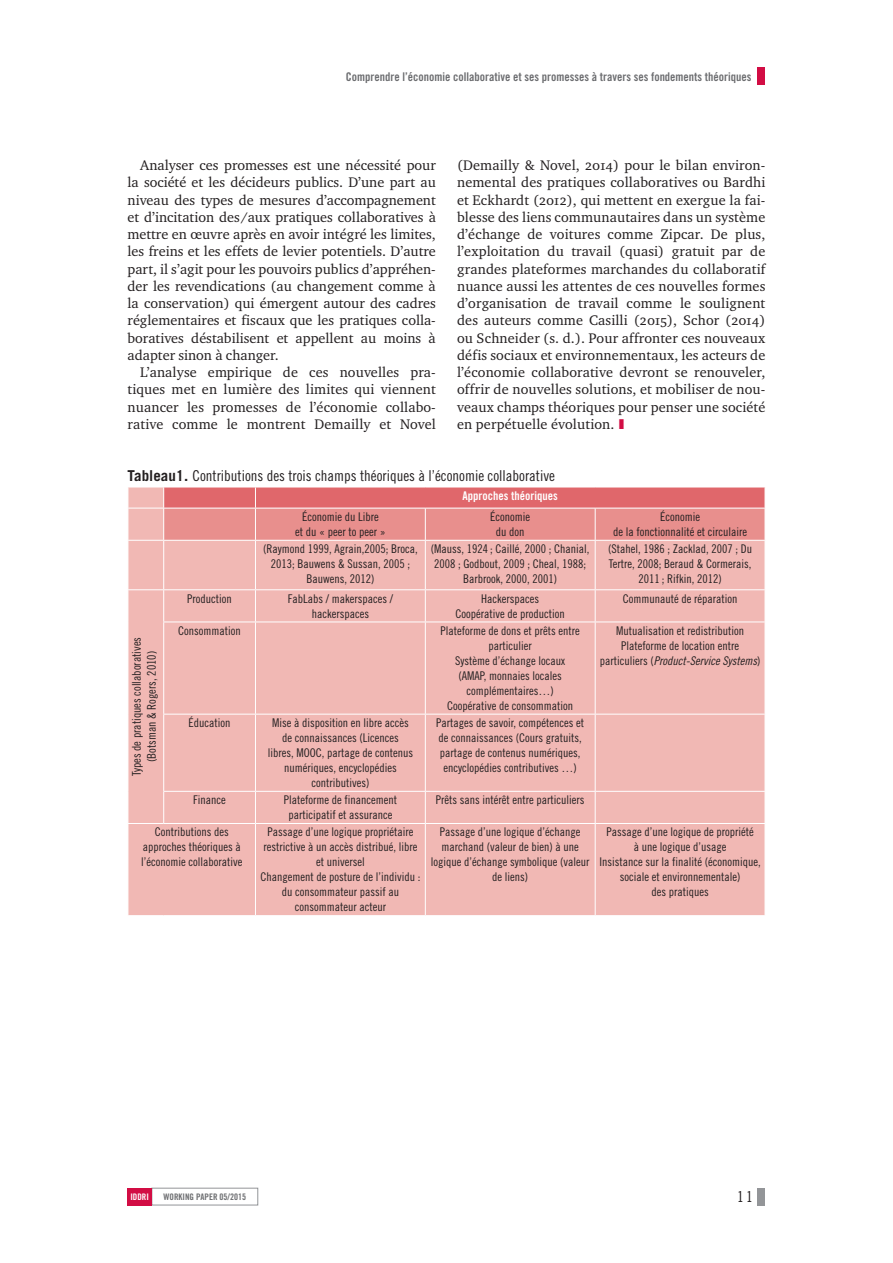
<style>
.page{position:relative;width:893px;height:1263px;background:#fff}
.page>*{position:absolute;margin:0;border:0;box-sizing:border-box;transform-origin:0 0}
.TitreTableau{font:15px "Trade Gothic LT Std Cn 18";color:#231f20}
.TXT-FR{font:14.25px/17.2px "Charter ITC";letter-spacing:.01em;color:#231f20;text-align:justify}
.txtTableau{font:12px/15px "Trade Gothic LT Std Cn 18";color:#231f20;text-align:center}
.t1{font:12px "Trade Gothic LT Std Bd Cn 20";color:#6c6d70}
.txtTableauTop{font:12px "Trade Gothic LT Std Bd Cn 20";color:#fff}
.t2{font:9px "Trade Gothic LT Std Bd Cn 20";color:#6c6d70}
.t3{font:9px "Trade Gothic LT Std Bd Cn 20";color:#fff}
.s1{color:#d20d44}
.s2{font-family:"Trade Gothic LT Std";font-weight:700}
.s3{font-family:"Trade Gothic LT Std Cn 18 Obl"}
</style>
<div class="page">
<div style="left:757px;top:68px;width:8px;height:17px;background:#d20d44"></div>
<div style="left:152px;top:1188px;width:106px;height:17px;border:1px solid #939598"></div>
<div style="left:128px;top:1188px;width:24px;height:17px;background:#d20d44"></div>
<div style="left:757px;top:1188px;width:8px;height:17px;background:#939598"></div>
<div style="left:129px;top:488px;width:636px;height:427px;background:#f1b8b4"></div>
<svg style="left:128px;top:487px;width:1px;height:21px"></svg>
<hr style="left:128px;top:508px;width:36px;height:1px;background:#fff">
<hr style="left:128px;top:540px;width:36px;height:1px;background:#fff">
<hr style="left:164px;top:540px;width:91px;height:1px;background:#fff">
<hr style="left:163px;top:541px;width:1px;height:48px;background:#fff">
<hr style="left:255px;top:540px;width:170px;height:1px;background:#fff">
<hr style="left:255px;top:541px;width:1px;height:48px;background:#fff">
<hr style="left:425px;top:540px;width:170px;height:1px;background:#fff">
<hr style="left:425px;top:541px;width:1px;height:48px;background:#fff">
<hr style="left:595px;top:540px;width:170px;height:1px;background:#fff">
<hr style="left:595px;top:541px;width:1px;height:48px;background:#fff">
<hr style="left:163px;top:590px;width:1px;height:32px;background:#fff">
<hr style="left:255px;top:590px;width:1px;height:32px;background:#fff">
<hr style="left:425px;top:590px;width:1px;height:32px;background:#fff">
<hr style="left:595px;top:590px;width:1px;height:32px;background:#fff">
<hr style="left:163px;top:622px;width:92px;height:1px;background:#fff">
<hr style="left:163px;top:622px;width:1px;height:92px;background:#fff">
<hr style="left:255px;top:622px;width:170px;height:1px;background:#fff">
<hr style="left:255px;top:622px;width:1px;height:92px;background:#fff">
<hr style="left:425px;top:622px;width:170px;height:1px;background:#fff">
<hr style="left:425px;top:622px;width:1px;height:92px;background:#fff">
<hr style="left:595px;top:622px;width:170px;height:1px;background:#fff">
<hr style="left:595px;top:622px;width:1px;height:92px;background:#fff">
<hr style="left:163px;top:714px;width:92px;height:1px;background:#fff">
<hr style="left:163px;top:714px;width:1px;height:77px;background:#fff">
<hr style="left:255px;top:714px;width:170px;height:1px;background:#fff">
<hr style="left:255px;top:714px;width:1px;height:77px;background:#fff">
<hr style="left:425px;top:714px;width:170px;height:1px;background:#fff">
<hr style="left:425px;top:714px;width:1px;height:77px;background:#fff">
<hr style="left:595px;top:714px;width:170px;height:1px;background:#fff">
<hr style="left:595px;top:714px;width:1px;height:77px;background:#fff">
<hr style="left:163px;top:791px;width:92px;height:1px;background:#fff">
<hr style="left:163px;top:792px;width:1px;height:31px;background:#fff">
<hr style="left:255px;top:791px;width:170px;height:1px;background:#fff">
<hr style="left:255px;top:792px;width:1px;height:31px;background:#fff">
<hr style="left:425px;top:791px;width:170px;height:1px;background:#fff">
<hr style="left:425px;top:792px;width:1px;height:31px;background:#fff">
<hr style="left:595px;top:791px;width:170px;height:1px;background:#fff">
<hr style="left:595px;top:792px;width:1px;height:31px;background:#fff">
<hr style="left:128px;top:823px;width:36px;height:1px;background:#fff">
<hr style="left:164px;top:823px;width:91px;height:1px;background:#fff">
<hr style="left:255px;top:823px;width:170px;height:1px;background:#fff">
<hr style="left:255px;top:824px;width:1px;height:91px;background:#fff">
<hr style="left:425px;top:823px;width:170px;height:1px;background:#fff">
<hr style="left:425px;top:824px;width:1px;height:91px;background:#fff">
<hr style="left:595px;top:823px;width:170px;height:1px;background:#fff">
<hr style="left:595px;top:824px;width:1px;height:91px;background:#fff">
<hr style="left:128px;top:589px;width:36px;height:1px;background:#fff">
<hr style="left:164px;top:589px;width:91px;height:1px;background:#fff">
<hr style="left:255px;top:589px;width:170px;height:1px;background:#fff">
<hr style="left:425px;top:589px;width:170px;height:1px;background:#fff">
<hr style="left:595px;top:589px;width:170px;height:1px;background:#fff">
<svg style="left:163px;top:487px;width:602px;height:53px;background:#e58383"></svg>
<hr style="left:164px;top:508px;width:91px;height:1px;background:#fff">
<hr style="left:255px;top:508px;width:170px;height:1px;background:#fff">
<hr style="left:425px;top:508px;width:170px;height:1px;background:#fff">
<hr style="left:595px;top:508px;width:170px;height:1px;background:#fff">
<p class="t1" style="left:346px;top:69px;width:407px">Comprendre l’économie collaborative et ses promesses à travers ses fondements théoriques</p>
<p class="TXT-FR" style="left:128px;top:157px;width:310px;text-indent:13px">Analyser ces promesses est une nécessité pour la société et les décideurs publics. D’une part au niveau des types de mesures d’accompagnement et d’incitation des/aux pratiques collaboratives à mettre en œuvre après en avoir intégré les limites, les freins et les effets de levier potentiels. D’autre part, il s’agit pour les pouvoirs publics d’appréhen&shy;der les revendications (au changement comme à la conservation) qui émergent autour des cadres réglementaires et fiscaux que les pratiques colla&shy;boratives déstabilisent et appellent au moins à adapter sinon à changer.</p>
<p class="TXT-FR" style="left:128px;top:364px;width:310px;text-indent:13px">L’analyse empirique de ces nouvelles pra&shy;tiques met en lumière des limites qui viennent nuancer les promesses de l’économie collabo&shy;rative comme le montrent Demailly et Novel</p>
<p class="TXT-FR" style="left:457px;top:157px;width:310px">(Demailly &amp; Novel, 2014) pour le bilan environ&shy;nemental des pratiques collaboratives ou Bardhi et Eckhardt (2012), qui mettent en exergue la fai&shy;blesse des liens communautaires dans un système d’échange de voitures comme Zipcar. De plus, l’exploitation du travail (quasi) gratuit par de grandes plateformes marchandes du collaboratif nuance aussi les attentes de ces nouvelles formes d’organisation de travail comme le soulignent des auteurs comme Casilli (2015), Schor (2014) ou Schneider (s. d.). Pour affronter ces nouveaux défis sociaux et environnementaux, les acteurs de l’économie collaborative devront se renouveler, offrir de nouvelles solutions, et mobiliser de nou&shy;veaux champs théoriques pour penser une société en perpétuelle évolution. <span class="s1">❚</span></p>
<p class="TitreTableau" style="left:128px;top:466px;width:429px"><span class="s2">Tableau1.</span> Contributions des trois champs théoriques à l’économie collaborative</p>
<p class="txtTableauTop" style="left:463px;top:488px;width:97px">Approches théoriques</p>
<p class="txtTableau" style="left:295px;top:509px;width:92px">Économie du Libre<br>et du « peer to peer »</p>
<p class="txtTableau" style="left:490px;top:509px;width:41px">Économie du don</p>
<p class="txtTableau" style="left:613px;top:509px;width:135px">Économie<br>de la fonctionnalité et circulaire</p>
<p class="txtTableau" style="left:263px;top:541px;width:156px">(Raymond 1999, Agrain,2005; Broca,<br>2013; Bauwens &amp; Sussan, 2005 ;<br>Bauwens, 2012)</p>
<p class="txtTableau" style="left:431px;top:541px;width:160px">(Mauss, 1924 ; Caillé, 2000 ; Chanial,<br>2008 ; Godbout, 2009 ; Cheal, 1988;<br>Barbrook, 2000, 2001)</p>
<p class="txtTableau" style="left:608px;top:541px;width:145px">(Stahel, 1986 ; Zacklad, 2007 ; Du<br>Tertre, 2008; Beraud &amp; Cormerais,<br>2011 ; Rifkin, 2012)</p>
<p class="txtTableau" style="left:187px;top:591px;width:46px">Production</p>
<p class="txtTableau" style="left:288px;top:591px;width:107px">FabLabs / makerspaces / hackerspaces</p>
<p class="txtTableau" style="left:481px;top:591px;width:59px">Hackerspaces</p>
<p class="txtTableau" style="left:456px;top:606px;width:111px">Coopérative de production</p>
<p class="txtTableau" style="left:623px;top:591px;width:116px">Communauté de réparation</p>
<p class="txtTableau" style="left:178px;top:623px;width:64px">Consommation</p>
<p class="txtTableau" style="left:441px;top:623px;width:141px">Plateforme de dons et prêts entre particulier</p>
<p class="txtTableau" style="left:455px;top:653px;width:111px">Système d’échange locaux (AMAP, monnaies locales complémentaires…)</p>
<p class="txtTableau" style="left:447px;top:698px;width:127px">Coopérative de consommation</p>
<p class="txtTableau" style="left:616px;top:623px;width:129px">Mutualisation et redistribution</p>
<p class="txtTableau" style="left:600px;top:638px;width:162px">Plateforme de location entre particuliers (<span class="s3">Product-Service Systems</span>)</p>
<p class="txtTableau" style="left:129px;top:776px;width:141px;rotate:-90deg">Types de pratiques collaboratives</p>
<p class="txtTableau" style="left:144px;top:762px;width:113px;rotate:-90deg">(Botsman &amp; Rogers, 2010)</p>
<p class="txtTableau" style="left:189px;top:715px;width:43px">Éducation</p>
<p class="txtTableau" style="left:268px;top:715px;width:147px">Mise à disposition en libre accès de connaissances (Licences libres, MOOC, partage de contenus numériques, encyclopédies contributives)</p>
<p class="txtTableau" style="left:436px;top:715px;width:149px">Partages de savoir, compétences et de connaissances (Cours gratuits, partage de contenus numériques, encyclopédies contributives …)</p>
<p class="txtTableau" style="left:193px;top:792px;width:34px">Finance</p>
<p class="txtTableau" style="left:284px;top:792px;width:115px">Plateforme de financement participatif et assurance</p>
<p class="txtTableau" style="left:436px;top:792px;width:150px">Prêts sans intérêt entre particuliers</p>
<p class="txtTableau" style="left:141px;top:824px;width:103px">Contributions des approches théoriques à l’économie collaborative</p>
<p class="txtTableau" style="left:263px;top:824px;width:155px">Passage d’une logique propriétaire restrictive à un accès distribué, libre et universel</p>
<p class="txtTableau" style="left:260px;top:869px;width:161px">Changement de posture de l’individu : du consommateur passif au consommateur acteur</p>
<p class="txtTableau" style="left:431px;top:824px;width:160px">Passage d’une logique d’échange marchand (valeur de bien) à une logique d’échange symbolique (valeur de liens)</p>
<p class="txtTableau" style="left:606px;top:824px;width:149px">Passage d’une logique de propriété à une logique d’usage</p>
<p class="txtTableau" style="left:599px;top:854px;width:163px">Insistance sur la finalité (économique, sociale et environnementale)<br>des pratiques</p>
<p class="t3" style="left:130px;top:1191px;width:20px">IDDRI</p>
<p class="t2" style="left:164px;top:1191px;width:84px">WORKING PAPER 05/2015</p>
<p class="TitreTableau" style="left:737px;top:1188px;width:17px">11</p>
</div>
